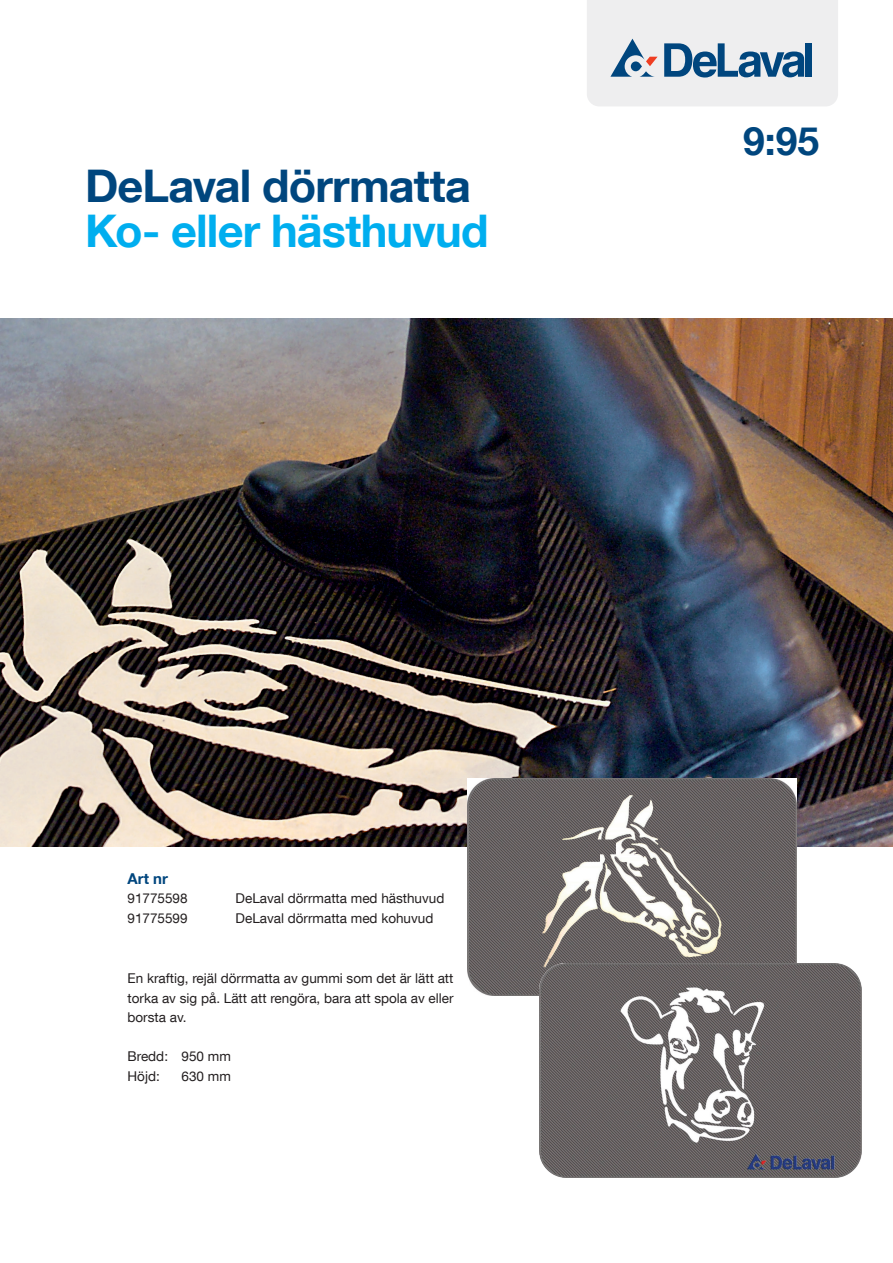
<style>
.page{position:relative;width:893px;height:1263px;background:#fff}
.page>*{position:absolute;margin:0;border:0;box-sizing:border-box;transform-origin:0 0}
.t1{font:700 45px "Helvetica Neue LT Com";letter-spacing:-.02em;color:#00aeef}
.t2{font:700 45px "Helvetica Neue LT Com";letter-spacing:-.02em;color:#00467e}
.t3{font:700 39px "Helvetica Neue LT Com";color:#00467e}
.t4{font:700 15px "Helvetica Neue LT Com";color:#00467e}
.t5{font:13.5px/19.5px "Helvetica Neue LT Com";color:#231f20;text-align:justify}
</style>
<div class="page">
<img style="left:0;top:319px;width:893px;height:527px">
<img style="left:468px;top:778px;width:328px;height:217px">
<img style="left:540px;top:964px;width:322px;height:213px">
<svg style="left:587px;top:0;width:251px;height:106px;background:#d2dae1"></svg>
<h1 class="t2" style="left:85px;top:158px;width:388px">DeLaval dörrmatta</h1>
<h1 class="t1" style="left:85px;top:203px;width:405px">Ko- eller hästhuvud</h1>
<p class="t4" style="left:128px;top:869px;width:42px">Art nr</p>
<p class="t5" style="left:128px;top:888px;width:62px">91775598</p>
<p class="t5" style="left:236px;top:888px;width:210px">DeLaval dörrmatta med hästhuvud</p>
<p class="t5" style="left:128px;top:908px;width:62px">91775599</p>
<p class="t5" style="left:236px;top:908px;width:199px">DeLaval dörrmatta med kohuvud</p>
<p class="t5" style="left:128px;top:968px;width:328px">En kraftig, rejäl dörrmatta av gummi som det är lätt att torka av sig på. Lätt att rengöra, bara att spola av eller borsta av.</p>
<p class="t5" style="left:128px;top:1046px;width:105px">Bredd: 950 mm<br>Höjd:</p>
<p class="t5" style="left:182px;top:1066px;width:51px">630 mm</p>
<h2 class="t3" style="left:743px;top:116px;width:77px">9:95</h2>
</div>
